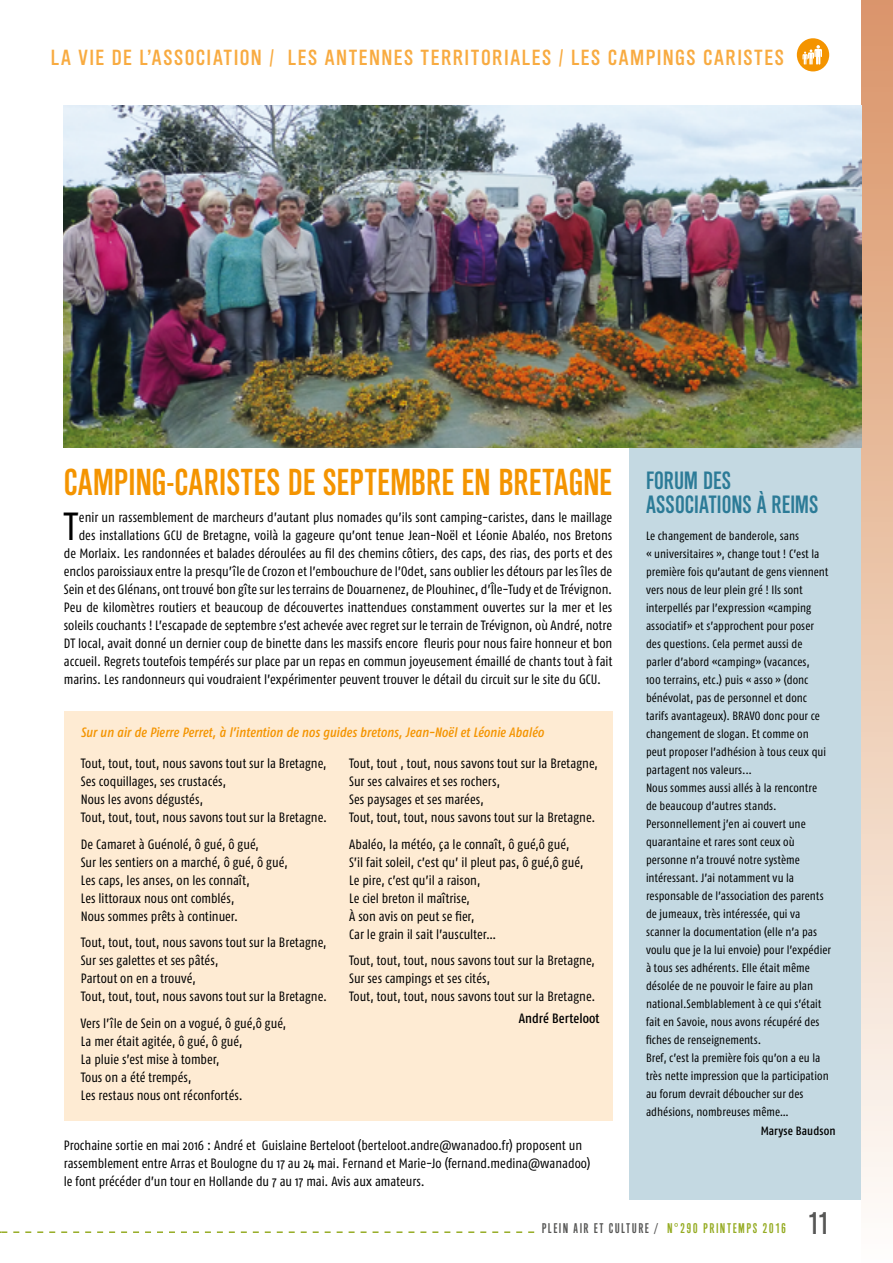
<style>
.page{position:relative;width:893px;height:1263px;background:#fff}
.page>*{position:absolute;margin:0;border:0;box-sizing:border-box;transform-origin:0 0}
.t1{font:39.15px "Fago Co";color:#000}
.t2{font:36px "Cg Alpin Gth No 2";letter-spacing:.005em;color:#f49400}
.t3{font:30px "Cg Alpin Gth No 1";color:#575756}
.t4{font:24px/24px "Cg Alpin Gth No 2";color:#2c7b97}
.t5{font:21px "Cg Alpin Gth No 3";letter-spacing:.08em;color:#f8ab41}
.t6{font:13.5px/18px "Fago Co";color:#000}
.t7{font:italic 13.5px "Fago Co Med";color:#f49400}
.t8{font:13.5px "Cg Alpin Gth No 1";letter-spacing:.115em;color:#575756}
.t9{font:13.5px "Fago Co Med";letter-spacing:.005em;color:#000}
.t10{font:12px/18px "Fago Co";letter-spacing:.005em;color:#000}
.t11{font:12px "Fago Co Med";letter-spacing:.005em;color:#000}
.s1{color:#96ac24}
</style>
<div class="page">
<div style="left:64px;top:711px;width:548px;height:410px;background:#feebd3"></div>
<div style="left:629px;top:447px;width:232px;height:752px;background:#c4d9e2"></div>
<div style="left:861px;top:0;width:32px;height:1263px;background:linear-gradient(to bottom,#da9567,#fffefa)"></div>
<svg style="left:0;top:1231px;width:534px;height:2px"></svg>
<img style="left:64px;top:105px;width:797px;height:342px">
<div style="left:797px;top:38px;width:32px;height:33px;background:#f49400;border-radius:50%"></div>
<svg style="left:802px;top:45px;width:20px;height:20px"></svg>
<h3 class="t5" style="left:51px;top:45px;width:734px">LA VIE DE L’ASSOCIATION / LES ANTENNES TERRITORIALES / LES CAMPINGS CARISTES</h3>
<h2 class="t2" style="left:64px;top:461px;width:550px">CAMPING-CARISTES DE SEPTEMBRE EN BRETAGNE</h2>
<h1 class="t1" style="left:64px;top:504px;width:15px">T</h1>
<p class="t6" style="left:79px;top:508px;width:535px">enir un rassemblement de marcheurs d’autant plus nomades qu’ils sont camping-caristes, dans le maillage</p>
<p class="t6" style="left:79px;top:526px;width:535px">des installations GCU de Bretagne, voilà la gageure qu’ont tenue Jean-Noël et Léonie Abaléo, nos Bretons</p>
<p class="t6" style="left:64px;top:544px;width:550px">de Morlaix. Les randonnées et balades déroulées au fil des chemins côtiers, des caps, des rias, des ports et des</p>
<p class="t6" style="left:64px;top:562px;width:550px">enclos paroissiaux entre la presqu’île de Crozon et l’embouchure de l’Odet, sans oublier les détours par les îles de</p>
<p class="t6" style="left:64px;top:580px;width:550px">Sein et des Glénans, ont trouvé bon gîte sur les terrains de Douarnenez, de Plouhinec, d’Île-Tudy et de Trévignon.</p>
<p class="t6" style="left:64px;top:598px;width:550px">Peu de kilomètres routiers et beaucoup de découvertes inattendues constamment ouvertes sur la mer et les</p>
<p class="t6" style="left:64px;top:616px;width:550px">soleils couchants ! L’escapade de septembre s’est achevée avec regret sur le terrain de Trévignon, où André, notre</p>
<p class="t6" style="left:64px;top:634px;width:550px">DT local, avait donné un dernier coup de binette dans les massifs encore fleuris pour nous faire honneur et bon</p>
<p class="t6" style="left:64px;top:652px;width:550px">accueil. Regrets toutefois tempérés sur place par un repas en commun joyeusement émaillé de chants tout à fait</p>
<p class="t6" style="left:64px;top:670px;width:539px">marins. Les randonneurs qui voudraient l’expérimenter peuvent trouver le détail du circuit sur le site du GCU.</p>
<p class="t7" style="left:81px;top:725px;width:464px">Sur un air de Pierre Perret, à l’intention de nos guides bretons, Jean-Noël et Léonie Abaléo</p>
<p class="t6" style="left:81px;top:754px;width:248px">Tout, tout, tout, nous savons tout sur la Bretagne, Ses coquillages, ses crustacés,<br>Nous les avons dégustés,<br>Tout, tout, tout, nous savons tout sur la Bretagne.</p>
<p class="t6" style="left:81px;top:835px;width:208px">De Camaret à Guénolé, ô gué, ô gué,<br>Sur les sentiers on a marché, ô gué, ô gué, Les caps, les anses, on les connaît,<br>Les littoraux nous ont comblés,<br>Nous sommes prêts à continuer.</p>
<p class="t6" style="left:81px;top:933px;width:248px">Tout, tout, tout, nous savons tout sur la Bretagne, Sur ses galettes et ses pâtés,<br>Partout on en a trouvé,<br>Tout, tout, tout, nous savons tout sur la Bretagne.</p>
<p class="t6" style="left:81px;top:1014px;width:207px">Vers l’île de Sein on a vogué, ô gué,ô gué,<br>La mer était agitée, ô gué, ô gué,<br>La pluie s’est mise à tomber,<br>Tous on a été trempés,<br>Les restaus nous ont réconfortés.</p>
<p class="t6" style="left:349px;top:754px;width:250px">Tout, tout , tout, nous savons tout sur la Bretagne, Sur ses calvaires et ses rochers,<br>Ses paysages et ses marées,<br>Tout, tout, tout, nous savons tout sur la Bretagne.</p>
<p class="t6" style="left:349px;top:835px;width:236px">Abaléo, la météo, ça le connaît, ô gué,ô gué, S’il fait soleil, c’est qu’ il pleut pas, ô gué,ô gué, Le pire, c’est qu’il a raison,<br>Le ciel breton il maîtrise,<br>À son avis on peut se fier,<br>Car le grain il sait l’ausculter…</p>
<p class="t6" style="left:349px;top:951px;width:248px">Tout, tout, tout, nous savons tout sur la Bretagne,<br>Sur ses campings et ses cités,<br>Tout, tout, tout, nous savons tout sur la Bretagne.</p>
<p class="t9" style="left:519px;top:1011px;width:82px">André Berteloot</p>
<p class="t6" style="left:64px;top:1136px;width:528px">Prochaine sortie en mai 2016 : André et Guislaine Berteloot (berteloot.andre@wanadoo.fr) proposent un rassemblement entre Arras et Boulogne du 17 au 24 mai. Fernand et Marie-Jo (fernand.medina@wanadoo) le font précéder d’un tour en Hollande du 7 au 17 mai. Avis aux amateurs.</p>
<h3 class="t4" style="left:646px;top:469px;width:174px">FORUM DES<br>ASSOCIATIONS À REIMS</h3>
<p class="t10" style="left:646px;top:526px;width:186px">Le changement de banderole, sans<br>« universitaires », change tout ! C’est la première fois qu’autant de gens viennent vers nous de leur plein gré ! Ils sont interpellés par l’expression «camping associatif» et s’approchent pour poser des questions. Cela permet aussi de parler d’abord «camping» (vacances,<br>100 terrains, etc.) puis « asso » (donc bénévolat, pas de personnel et donc tarifs avantageux). BRAVO donc pour ce changement de slogan. Et comme on peut proposer l’adhésion à tous ceux qui partagent nos valeurs...<br>Nous sommes aussi allés à la rencontre de beaucoup d’autres stands.<br>Personnellement j’en ai couvert une quarantaine et rares sont ceux où personne n’a trouvé notre système intéressant. J’ai notamment vu la responsable de l’association des parents de jumeaux, très intéressée, qui va scanner la documentation (elle n’a pas voulu que je la lui envoie) pour l’expédier à tous ses adhérents. Elle était même désolée de ne pouvoir le faire au plan national.Semblablement à ce qui s’était fait en Savoie, nous avons récupéré des fiches de renseignements.<br>Bref, c’est la première fois qu’on a eu la très nette impression que la participation au forum devrait déboucher sur des adhésions, nombreuses même…</p>
<p class="t11" style="left:761px;top:1123px;width:76px">Maryse Baudson</p>
<p class="t8" style="left:542px;top:1220px;width:246px">PLEIN AIR ET CULTURE ∕ <span class="s1">N°290 PRINTEMPS 2016</span></p>
<h3 class="t3" style="left:808px;top:1205px;width:22px">11</h3>
</div>
